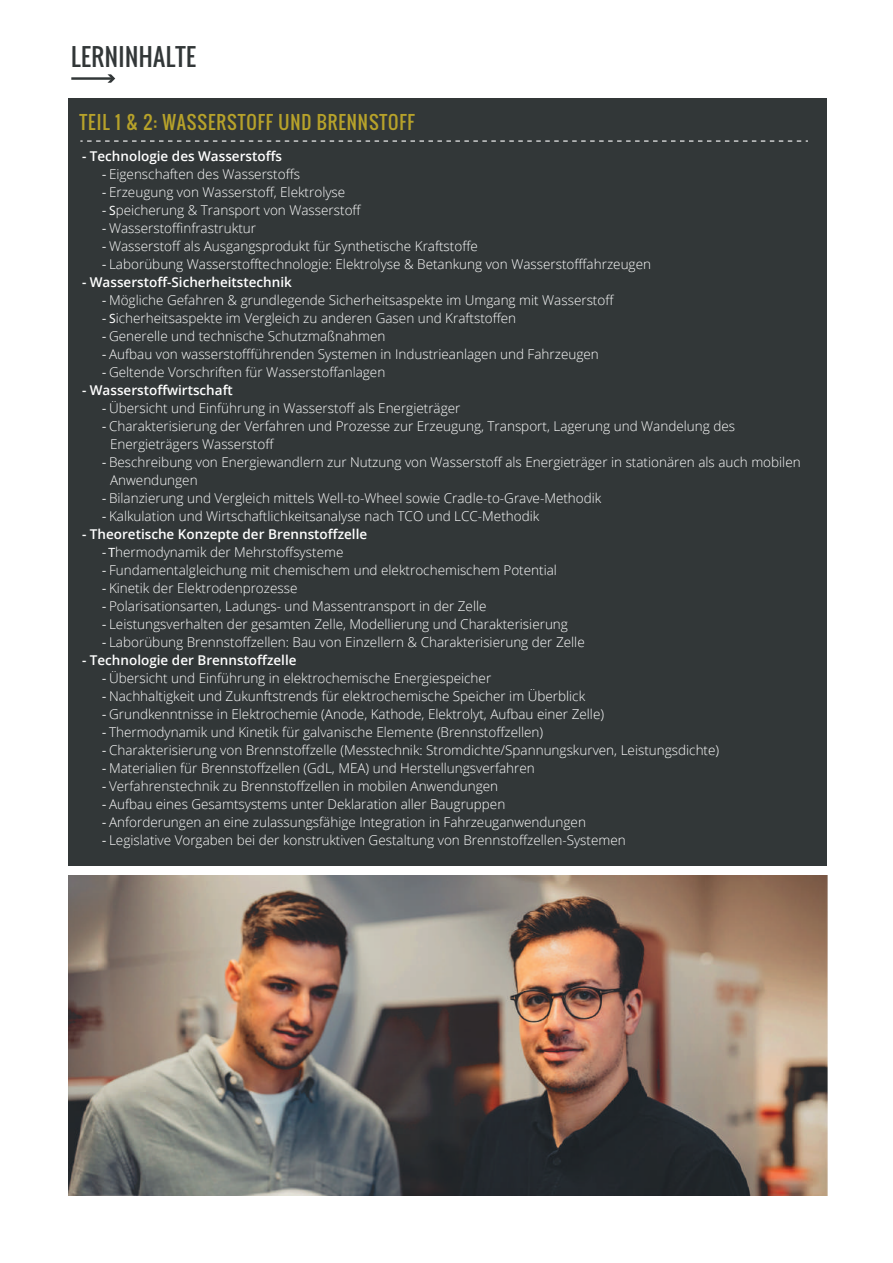
<style>
.page{position:relative;width:893px;height:1263px;background:#fff}
.page>*{position:absolute;margin:0;border:0;box-sizing:border-box;transform-origin:0 0}
.t1{font:23.55px "Oswald";letter-spacing:.02em;color:#323738}
.t2{font:18px "Oswald";letter-spacing:.05em;color:#b7a22a}
.t3{font:300 13.5px/18px "Open Sans";color:#fff}
.t4{font:600 13.5px "Open Sans";color:#fff}
.s1{font-family:"Myriad Pro";font-weight:400}
</style>
<div class="page">
<hr style="left:71px;top:77px;width:41px;height:3px;background:#323738">
<svg style="left:107px;top:74px;width:8px;height:9px"></svg>
<div style="left:68px;top:99px;width:758px;height:767px;background:#323738"></div>
<svg style="left:80px;top:140px;width:728px;height:2px"></svg>
<img style="left:68px;top:875px;width:759px;height:320px">
<h1 class="t1" style="left:71px;top:39px;width:126px">LERNINHALTE</h1>
<h2 class="t2" style="left:79px;top:108px;width:337px">TEIL 1 &amp; 2: WASSERSTOFF UND BRENNSTOFF</h2>
<p class="t4" style="left:82px;top:147px;width:202px">- Technologie des Wasserstoffs</p>
<p class="t3" style="left:102px;top:165px;width:200px"><span class="s1">-</span> Eigenschaften des Wasserstoffs</p>
<p class="t3" style="left:102px;top:183px;width:245px"><span class="s1">-</span> Erzeugung von Wasserstoff, Elektrolyse</p>
<p class="t3" style="left:102px;top:201px;width:261px"><span class="s1">- S</span>peicherung &amp; Transport von Wasserstoff</p>
<p class="t3" style="left:102px;top:218px;width:156px"><span class="s1">-</span> Wasserstoffinfrastruktur</p>
<p class="t3" style="left:102px;top:236px;width:377px"><span class="s1">-</span> Wasserstoff als Ausgangsprodukt für Synthetische Kraftstoffe</p>
<p class="t3" style="left:102px;top:254px;width:550px"><span class="s1">-</span> Laborübung Wasserstofftechnologie: Elektrolyse &amp; Betankung von Wasserstofffahrzeugen</p>
<p class="t4" style="left:82px;top:273px;width:211px">- Wasserstoff-Sicherheitstechnik</p>
<p class="t3" style="left:102px;top:290px;width:514px"><span class="s1">-</span> Mögliche Gefahren &amp; grundlegende Sicherheitsaspekte im Umgang mit Wasserstoff</p>
<p class="t3" style="left:102px;top:308px;width:416px"><span class="s1">- S</span>icherheitsaspekte im Vergleich zu anderen Gasen und Kraftstoffen</p>
<p class="t3" style="left:102px;top:326px;width:285px"><span class="s1">-</span> Generelle und technische Schutzmaßnahmen</p>
<p class="t3" style="left:102px;top:344px;width:498px"><span class="s1">-</span> Aufbau von wasserstoffführenden Systemen in Industrieanlagen und Fahrzeugen</p>
<p class="t3" style="left:102px;top:362px;width:285px"><span class="s1">-</span> Geltende Vorschriften für Wasserstoffanlagen</p>
<p class="t4" style="left:82px;top:381px;width:152px">- Wasserstoffwirtschaft</p>
<p class="t3" style="left:102px;top:398px;width:360px"><span class="s1">-</span> Übersicht und Einführung in Wasserstoff als Energieträger</p>
<p class="t3" style="left:110px;top:416px;width:626px;text-indent:-8px"><span class="s1">-</span> Charakterisierung der Verfahren und Prozesse zur Erzeugung, Transport, Lagerung und Wandelung des<br>Energieträgers Wasserstoff</p>
<p class="t3" style="left:110px;top:452px;width:692px;text-indent:-8px"><span class="s1">-</span> Beschreibung von Energiewandlern zur Nutzung von Wasserstoff als Energieträger in stationären als auch mobilen<br>Anwendungen</p>
<p class="t3" style="left:102px;top:488px;width:501px"><span class="s1">-</span> Bilanzierung und Vergleich mittels Well-to-Wheel sowie Cradle-to-Grave-Methodik</p>
<p class="t3" style="left:102px;top:506px;width:439px"><span class="s1">-</span> Kalkulation und Wirtschaftlichkeitsanalyse nach TCO und LCC-Methodik</p>
<p class="t4" style="left:82px;top:525px;width:287px">- Theoretische Konzepte der Brennstoffzelle</p>
<p class="t3" style="left:102px;top:542px;width:243px"><span class="s1">- T</span>hermodynamik der Mehrstoffsysteme</p>
<p class="t3" style="left:102px;top:560px;width:456px"><span class="s1">-</span> Fundamentalgleichung mit chemischem und elektrochemischem Potential</p>
<p class="t3" style="left:102px;top:578px;width:197px"><span class="s1">-</span> Kinetik der Elektrodenprozesse</p>
<p class="t3" style="left:102px;top:596px;width:386px"><span class="s1">-</span> Polarisationsarten, Ladungs- und Massentransport in der Zelle</p>
<p class="t3" style="left:102px;top:614px;width:467px"><span class="s1">-</span> Leistungsverhalten der gesamten Zelle, Modellierung und Charakterisierung</p>
<p class="t3" style="left:102px;top:632px;width:484px"><span class="s1">-</span> Laborübung Brennstoffzellen: Bau von Einzellern &amp; Charakterisierung der Zelle</p>
<p class="t4" style="left:82px;top:650px;width:216px">- Technologie der Brennstoffzelle</p>
<p class="t3" style="left:102px;top:668px;width:391px"><span class="s1">-</span> Übersicht und Einführung in elektrochemische Energiespeicher</p>
<p class="t3" style="left:102px;top:686px;width:485px"><span class="s1">-</span> Nachhaltigkeit und Zukunftstrends für elektrochemische Speicher im Überblick</p>
<p class="t3" style="left:102px;top:704px;width:504px"><span class="s1">-</span> Grundkenntnisse in Elektrochemie (Anode, Kathode, Elektrolyt, Aufbau einer Zelle)</p>
<p class="t3" style="left:102px;top:722px;width:443px"><span class="s1">-</span> Thermodynamik und Kinetik für galvanische Elemente (Brennstoffzellen)</p>
<p class="t3" style="left:102px;top:740px;width:619px"><span class="s1">-</span> Charakterisierung von Brennstoffzelle (Messtechnik: Stromdichte/Spannungskurven, Leistungsdichte)</p>
<p class="t3" style="left:102px;top:758px;width:434px"><span class="s1">-</span> Materialien für Brennstoffzellen (GdL, MEA) und Herstellungsverfahren</p>
<p class="t3" style="left:102px;top:776px;width:398px"><span class="s1">-</span> Verfahrenstechnik zu Brennstoffzellen in mobilen Anwendungen</p>
<p class="t3" style="left:102px;top:794px;width:405px"><span class="s1">-</span> Aufbau eines Gesamtsystems unter Deklaration aller Baugruppen</p>
<p class="t3" style="left:102px;top:812px;width:485px"><span class="s1">-</span> Anforderungen an eine zulassungsfähige Integration in Fahrzeuganwendungen</p>
<p class="t3" style="left:102px;top:830px;width:525px"><span class="s1">-</span> Legislative Vorgaben bei der konstruktiven Gestaltung von Brennstoffzellen-Systemen</p>
</div>
